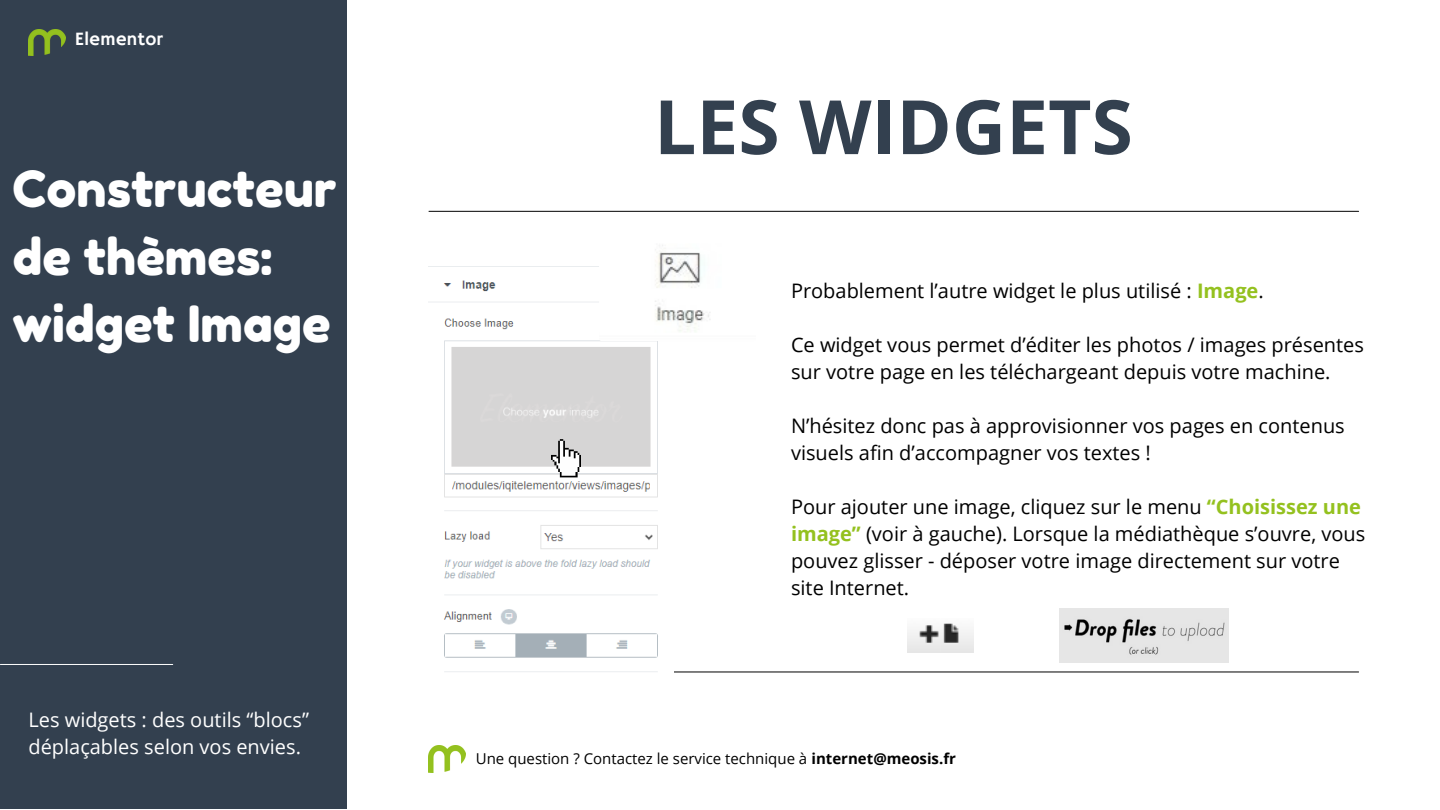
<style>
.page{position:relative;width:1440px;height:810px;background:#fff}
.page>*{position:absolute;margin:0;border:0;box-sizing:border-box;transform-origin:0 0}
.t1{font:700 75px "Open Sans";color:#33404f}
.t2{font:50px/67.5px "Fredoka One";color:#fff}
.t3{font:20px/27px "Open Sans";color:#000}
.t4{font:20px/27px "Open Sans";color:#fff}
.t5{font:18.8px "Hammersmith One";color:#fff}
.t6{font:15px "Open Sans";color:#000}
.s1{font-weight:700;color:#94c11f}
.s2{font-weight:700}
</style>
<div class="page">
<div style="left:0;top:0;width:347px;height:809px;background:#33404f"></div>
<img style="left:28px;top:29px;width:37px;height:27px">
<hr style="left:429px;top:211px;width:930px;height:1px;background:#000">
<hr style="left:429px;top:672px;width:930px;height:1px;background:#000">
<hr style="left:0;top:664px;width:173px;height:1px;background:#fff">
<img style="left:429px;top:266px;width:229px;height:406px">
<svg style="left:551px;top:439px;width:30px;height:38px"></svg>
<img style="left:599px;top:231px;width:157px;height:110px;border-radius:3px">
<img style="left:429px;top:746px;width:36px;height:26px">
<img style="left:907px;top:623px;width:66px;height:29px">
<img style="left:1059px;top:609px;width:170px;height:54px">
<p class="t5" style="left:75px;top:28px;width:89px">Elementor</p>
<p class="t2" style="left:12px;top:155px;width:326px">Constructeur de thèmes: widget Image</p>
<h3 class="t4" style="left:28px;top:706px;width:282px">Les widgets : des outils “blocs” déplaçables selon vos envies.</h3>
<h3 class="t1" style="left:654px;top:74px;width:480px">LES WIDGETS</h3>
<h3 class="t3" style="left:791px;top:277px;width:474px">Probablement l’autre widget le plus utilisé : <span class="s1">Image</span>.</h3>
<h3 class="t3" style="left:791px;top:331px;width:575px">Ce widget vous permet d’éditer les photos / images présentes sur votre page en les téléchargeant depuis votre machine.</h3>
<p class="t3" style="left:791px;top:412px;width:555px">N’hésitez donc pas à approvisionner vos pages en contenus visuels afin d’accompagner vos textes !</p>
<p class="t3" style="left:791px;top:493px;width:576px">Pour ajouter une image, cliquez sur le menu <span class="s1">“Choisissez une image”</span> (voir à gauche). Lorsque la médiathèque s’ouvre, vous pouvez glisser - déposer votre image directement sur votre site Internet.</p>
<h1 class="t6" style="left:476px;top:748px;width:482px">Une question ? Contactez le service technique à <span class="s2">internet@meosis.fr</span></h1>
</div>
